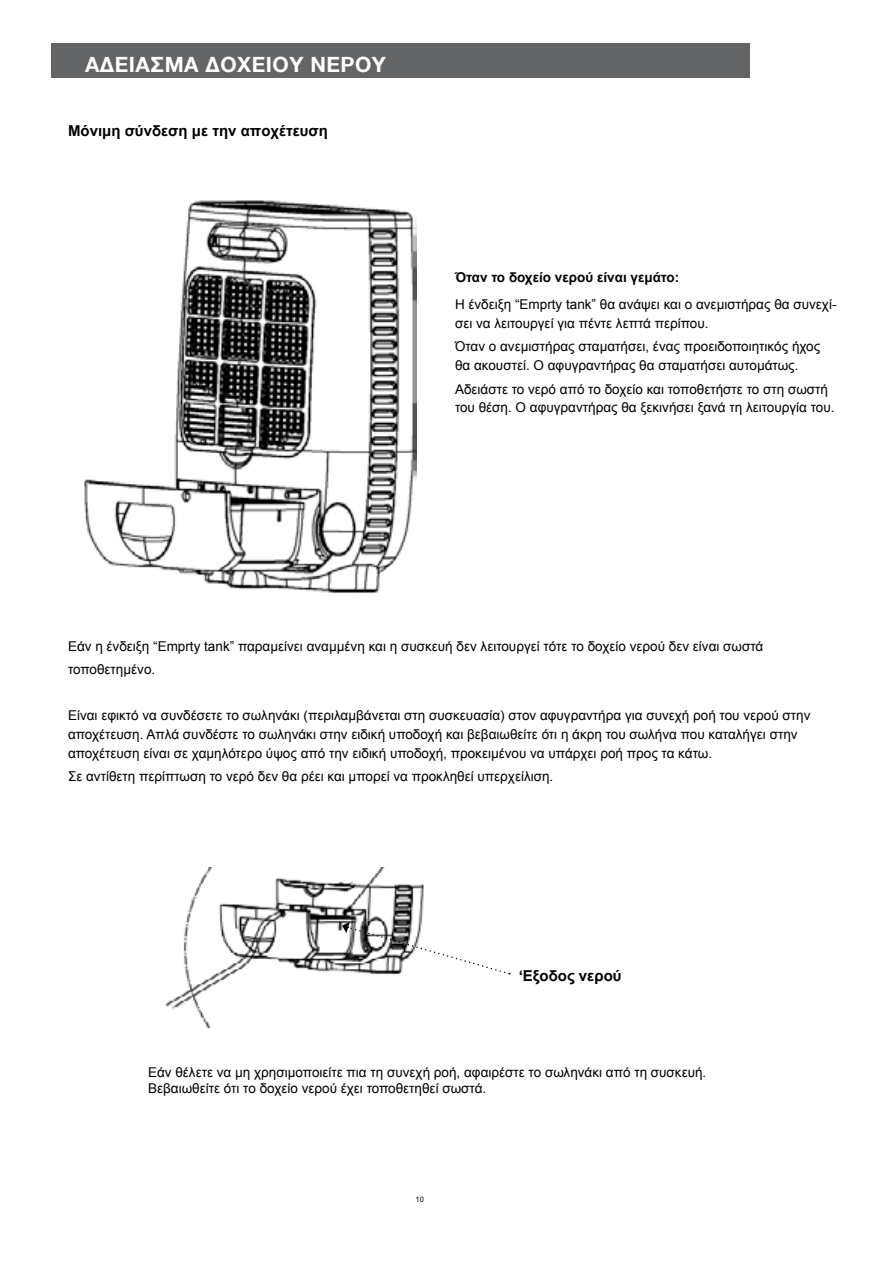
<style>
.page{position:relative;width:893px;height:1263px;background:#fff}
.page>*{position:absolute;margin:0;border:0;box-sizing:border-box;transform-origin:0 0}
.t1{font:700 21px "Helvetica Neue";letter-spacing:.025em;color:#fff}
.t2{font:700 15px "Arial";color:#000}
.t3{font:13.5px/18.9px "Arial";color:#000}
.t4{font:700 13.5px "Arial";color:#000}
.t5{font:7.5px "Arial";color:#000}
</style>
<div class="page">
<img style="left:165px;top:867px;width:259px;height:160px">
<div style="left:51px;top:44px;width:699px;height:34px;background:#636466"></div>
<img style="left:84px;top:200px;width:332px;height:393px">
<svg style="left:342px;top:922px;width:168px;height:52px"></svg>
<h1 class="t1" style="left:85px;top:48px;width:302px">ΑΔΕΙΑΣΜΑ ΔΟΧΕΙΟΥ ΝΕΡΟΥ</h1>
<p class="t2" style="left:68px;top:120px;width:261px">Μόνιμη σύνδεση με την αποχέτευση</p>
<p class="t4" style="left:455px;top:268px;width:226px">Όταν το δοχείο νερού είναι γεμάτο:</p>
<p class="t3" style="left:455px;top:295px;width:383px">Η ένδειξη “Emprty tank” θα ανάψει και ο ανεμιστήρας θα συνεχί&shy;σει να λειτουργεί για πέντε λεπτά περίπου.</p>
<p class="t3" style="left:455px;top:337px;width:367px">Όταν ο ανεμιστήρας σταματήσει, ένας προειδοποιητικός ήχος θα ακουστεί. Ο αφυγραντήρας θα σταματήσει αυτομάτως.</p>
<p class="t3" style="left:455px;top:379px;width:381px">Αδειάστε το νερό από το δοχείο και τοποθετήστε το στη σωστή του θέση. Ο αφυγραντήρας θα ξεκινήσει ξανά τη λειτουργία του.</p>
<p class="t3" style="left:68px;top:634px;width:697px;line-height:23.1px">Εάν η ένδειξη “Emprty tank” παραμείνει αναμμένη και η συσκευή δεν λειτουργεί τότε το δοχείο νερού δεν είναι σωστά τοποθετημένο.</p>
<p class="t3" style="left:68px;top:706px;width:744px">Είναι εφικτό να συνδέσετε το σωληνάκι (περιλαμβάνεται στη συσκευασία) στον αφυγραντήρα για συνεχή ροή του νερού στην αποχέτευση. Απλά συνδέστε το σωληνάκι στην ειδική υποδοχή και βεβαιωθείτε ότι η άκρη του σωλήνα που καταλήγει στην αποχέτευση είναι σε χαμηλότερο ύψος από την ειδική υποδοχή, προκειμένου να υπάρχει ροή προς τα κάτω.</p>
<p class="t3" style="left:68px;top:767px;width:487px">Σε αντίθετη περίπτωση το νερό δεν θα ρέει και μπορεί να προκληθεί υπερχείλιση.</p>
<p class="t2" style="left:519px;top:965px;width:104px">‘Εξοδος νερού</p>
<p class="t3" style="left:148px;top:1064px;width:560px;line-height:16.2px">Εάν θέλετε να μη χρησιμοποιείτε πια τη συνεχή ροή, αφαιρέστε το σωληνάκι από τη συσκευή.<br>Βεβαιωθείτε ότι το δοχείο νερού έχει τοποθετηθεί σωστά.</p>
<p class="t5" style="left:416px;top:1194px;width:10px">10</p>
</div>
